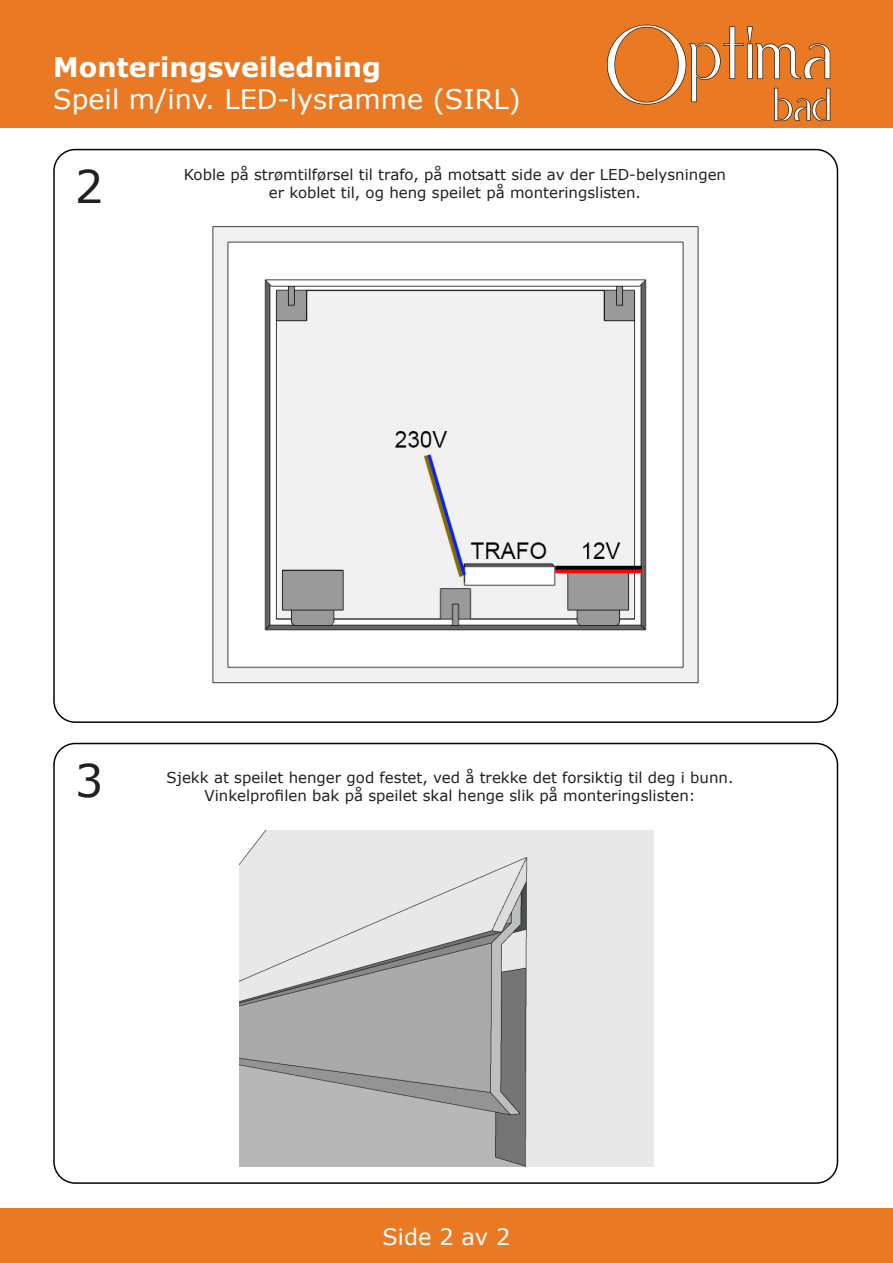
<style>
.page{position:relative;width:893px;height:1263px;background:#fff}
.page>*{position:absolute;margin:0;border:0;box-sizing:border-box;transform-origin:0 0}
.t1{font:45px "Verdana";color:#231f20}
.t2{font:27px "Verdana";color:#fff}
.t3{font:700 27px "Verdana";color:#fff}
.t4{font:22.5px "Verdana";color:#fff}
.t5{font:15px "Verdana";color:#231f20}
</style>
<div class="page">
<div style="left:0;top:0;width:893px;height:128px;background:#ea7924"></div>
<div style="left:0;top:1209px;width:893px;height:54px;background:#ea7924"></div>
<img style="left:607px;top:24px;width:224px;height:98px">
<div style="left:53px;top:743px;width:785px;height:441px;border:2px solid #040503;border-radius:21px"></div>
<img style="left:212px;top:226px;width:487px;height:458px">
<img style="left:239px;top:831px;width:415px;height:335px">
<p class="t3" style="left:53px;top:50px;width:329px">Monteringsveiledning</p>
<p class="t2" style="left:53px;top:82px;width:469px">Speil m/inv. LED-lysramme (SIRL)</p>
<p class="t1" style="left:75px;top:158px;width:30px">2</p>
<p class="t5" style="left:184px;top:165px;width:544px">Koble på strømtilførsel til trafo, på motsatt side av der LED-belysningen</p>
<p class="t5" style="left:269px;top:183px;width:374px">er koblet til, og heng speilet på monteringslisten.</p>
<p class="t1" style="left:75px;top:752px;width:30px">3</p>
<p class="t5" style="left:167px;top:768px;width:568px">Sjekk at speilet henger god festet, ved å trekke det forsiktig til deg i bunn.</p>
<p class="t5" style="left:204px;top:786px;width:493px">Vinkelprofilen bak på speilet skal henge slik på monteringslisten:</p>
<p class="t4" style="left:382px;top:1222px;width:129px">Side 2 av 2</p>
</div>
